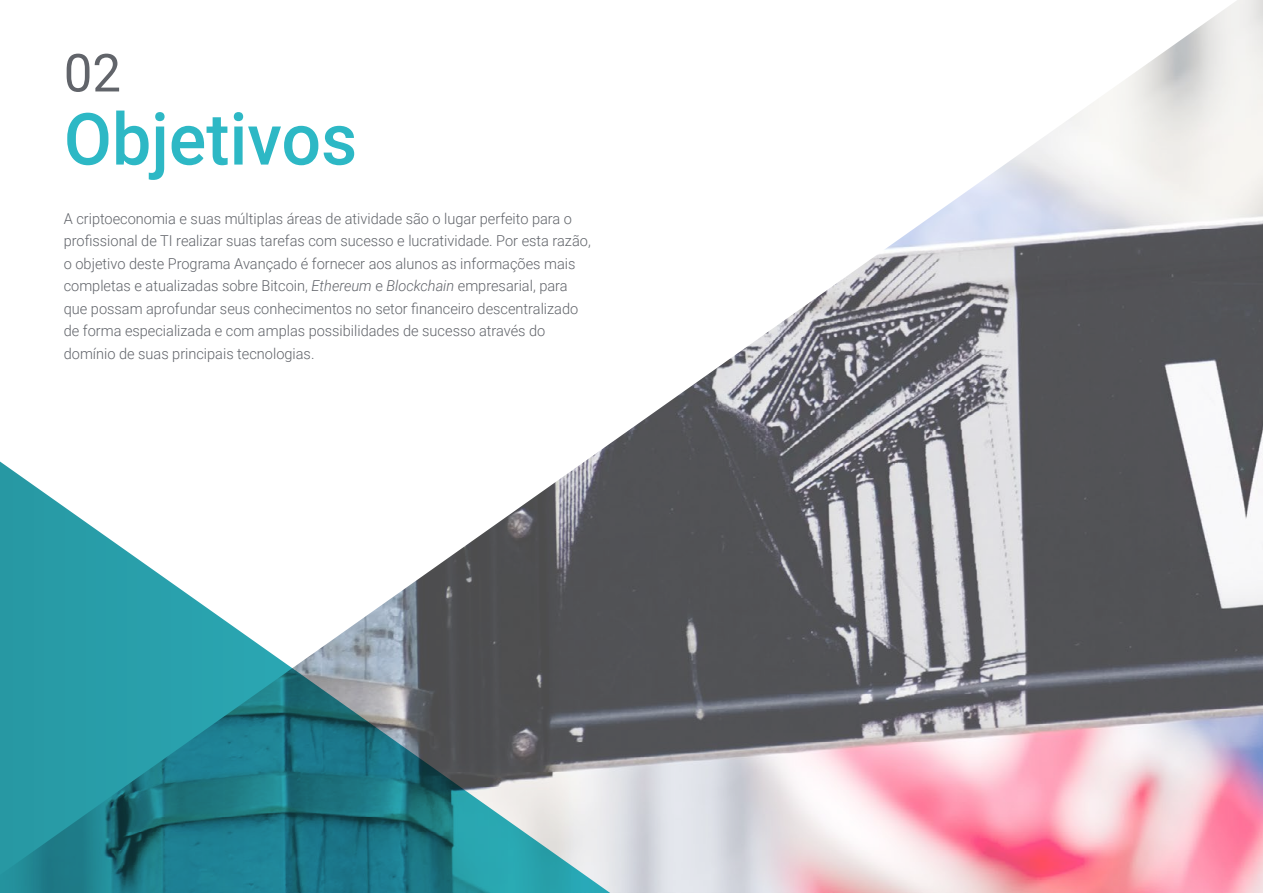
<style>
.page{position:relative;width:1263px;height:893px;background:#fff}
.page>*{position:absolute;margin:0;border:0;box-sizing:border-box;transform-origin:0 0}
.t1{font:500 72px "Roboto";color:#2db8c5}
.t2{font:52.5px "Roboto";color:#61646a}
.t3{font:300 15px/22.5px "Roboto";color:#61646a}
.s1{font-style:italic}
</style>
<div class="page">
<img style="left:606px;top:0;width:657px;height:893px">
<svg style="left:0;top:446px;width:640px;height:447px"></svg>
<h2 class="t2" style="left:64px;top:36px;width:59px">02</h2>
<h1 class="t1" style="left:64px;top:89px;width:295px">Objetivos</h1>
<p class="t3" style="left:64px;top:207px;width:528px">A criptoeconomia e suas múltiplas áreas de atividade são o lugar perfeito para o profissional de TI realizar suas tarefas com sucesso e lucratividade. Por esta razão, o objetivo deste Programa Avançado é fornecer aos alunos as informações mais completas e atualizadas sobre Bitcoin, <span class="s1">Ethereum</span> e <span class="s1">Blockchain</span> empresarial, para que possam aprofundar seus conhecimentos no setor financeiro descentralizado de forma especializada e com amplas possibilidades de sucesso através do domínio de suas principais tecnologias.</p>
</div>
